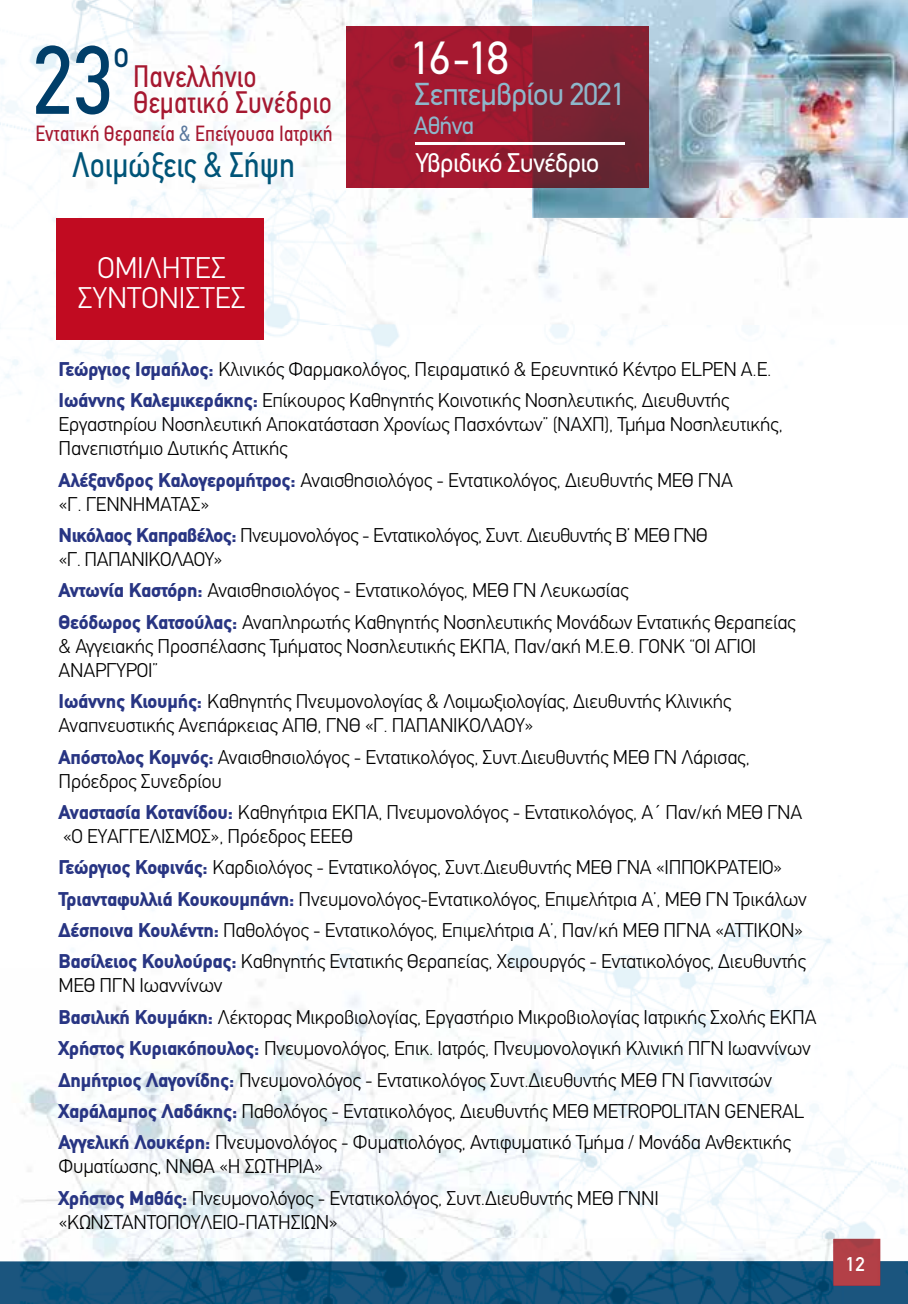
<style>
.page{position:relative;width:908px;height:1304px;background:#fff}
.page>*{position:absolute;margin:0;border:0;box-sizing:border-box;transform-origin:0 0}
.t1{font:97.4px "PF Din Text Condensed";color:#003e69}
.t2{font:46.6px "PF Din Text";color:#fff}
.t3{font:37.8px "PF Din Text Condensed";color:#003e69}
.t4{font:35.6px "PF Din Text Condensed";color:#005478}
.t5{font:31.8px "PF Din Text";letter-spacing:-.025em;color:#8eb7cb}
.t6{font:31.2px/27px "PF Din Text Condensed";color:#a61830}
.t7{font:300 30px/30px "PF Din Text";color:#fff;text-align:center}
.t8{font:27px "PF Din Text";letter-spacing:-.025em;color:#fff}
.t9{font:25px "PF Din Text";letter-spacing:-.025em;color:#8eb7cb}
.t10{font:22px "PF Din Text Condensed";color:#a61830}
.t11{font:300 20px/31.4px "PF Din Text";letter-spacing:-.01em;color:#000}
.t12{font:500 20px "PF Din Text";color:#fff}
.s1{color:#5c7a9f}
.s2{font-weight:900;color:#283583}
</style>
<div class="page">
<img style="left:73px;top:324px;width:595px;height:98px">
<img style="left:0;top:37px;width:61px;height:357px">
<img style="left:630px;top:218px;width:182px;height:92px">
<img style="left:130px;top:189px;width:500px;height:135px">
<img style="left:61px;top:121px;width:428px;height:68px">
<img style="left:61px;top:0;width:355px;height:121px">
<img style="left:416px;top:0;width:116px;height:27px">
<img style="left:532px;top:0;width:375px;height:218px">
<img style="left:346px;top:27px;width:301px;height:161px">
<hr style="left:414px;top:142px;width:210px;height:2px;background:#fff">
<img style="left:0;top:870px;width:907px;height:434px">
<img style="left:833px;top:1239px;width:46px;height:47px">
<div style="left:57px;top:218px;width:207px;height:122px;background:#c10b21"></div>
<h1 class="t1" style="left:32px;top:24px;width:83px">23</h1>
<h3 class="t3" style="left:113px;top:32px;width:18px">o</h3>
<h3 class="t6" style="left:133px;top:63px;width:200px">Πανελλήνιο<br>Θεµατικό Συνέδριο</h3>
<p class="t10" style="left:35px;top:121px;width:299px">Εντατική Θεραπεία <span class="s1">&amp;</span> Επείγουσα Ιατρική</p>
<h3 class="t4" style="left:72px;top:144px;width:224px">Λοιµώξεις &amp; Σήψη</h3>
<h3 class="t7" style="left:78px;top:253px;width:169px">ΟΜΙΛΗΤΕΣ<br>ΣΥΝΤΟΝΙΣΤΕΣ</h3>
<h2 class="t2" style="left:410px;top:30px;width:100px">16-18</h2>
<h3 class="t5" style="left:414px;top:75px;width:212px">Σεπτεµβρίου 2021</h3>
<p class="t9" style="left:414px;top:111px;width:62px">Αθήνα</p>
<h3 class="t8" style="left:416px;top:147px;width:185px">Υβριδικό Συνέδριο</h3>
<p class="t11" style="left:59px;top:353px;width:714px"><span class="s2">Γεώργιος Ισμαήλος:</span> Κλινικός Φαρμακολόγος, Πειραματικό &amp; Ερευνητικό Κέντρο ELPEN Α.Ε.<br><span class="s2">Ιωάννης Καλεμικεράκης:</span> Επίκουρος Καθηγητής Κοινοτικής Νοσηλευτικής, Διευθυντής</p>
<p class="t11" style="left:59px;top:413px;width:725px;line-height:24px">Εργαστηρίου Νοσηλευτική Αποκατάσταση Χρονίως Πασχόντων” (ΝΑΧΠ), Τμήμα Νοσηλευτικής,<br>Πανεπιστήμιο Δυτικής Αττικής</p>
<p class="t11" style="left:59px;top:468px;width:675px;line-height:24px"><span class="s2">Αλέξανδρος Καλογερομήτρος:</span> Αναισθησιολόγος - Εντατικολόγος, Διευθυντής ΜΕΘ ΓΝΑ «Γ. ΓΕΝΝΗΜΑΤΑΣ»</p>
<p class="t11" style="left:59px;top:523px;width:650px;line-height:24px"><span class="s2">Νικόλαος Καπραβέλος:</span> Πνευμονολόγος - Εντατικολόγος, Συντ. Διευθυντής Β’ ΜΕΘ ΓΝΘ «Γ. ΠΑΠΑΝΙΚΟΛΑΟΥ»</p>
<p class="t11" style="left:59px;top:575px;width:738px"><span class="s2">Αντωνία Καστόρη:</span> Αναισθησιολόγος - Εντατικολόγος, ΜΕΘ ΓΝ Λευκωσίας<br><span class="s2">Θεόδωρος Κατσούλας:</span> Αναπληρωτής Καθηγητής Νοσηλευτικής Μονάδων Εντατικής Θεραπείας</p>
<p class="t11" style="left:59px;top:634px;width:699px;line-height:24px">&amp; Αγγειακής Προσπέλασης Τμήματος Νοσηλευτικής ΕΚΠΑ, Παν/ακή Μ.Ε.Θ. ΓΟΝΚ “ΟΙ ΑΓΙΟΙ<br>ΑΝΑΡΓΥΡΟΙ”</p>
<p class="t11" style="left:59px;top:689px;width:674px;line-height:24px"><span class="s2">Ιωάννης Κιουμής:</span> Καθηγητής Πνευμονολογίας &amp; Λοιμωξιολογίας, Διευθυντής Κλινικής<br>Αναπνευστικής Ανεπάρκειας ΑΠΘ, ΓΝΘ «Γ. ΠΑΠΑΝΙΚΟΛΑΟΥ»</p>
<p class="t11" style="left:59px;top:745px;width:692px;line-height:24px"><span class="s2">Απόστολος Κομνός:</span> Αναισθησιολόγος - Εντατικολόγος, Συντ.Διευθυντής ΜΕΘ ΓΝ Λάρισας,<br>Πρόεδρος Συνεδρίου</p>
<p class="t11" style="left:59px;top:800px;width:744px;line-height:24px"><span class="s2">Αναστασία Κοτανίδου:</span> Καθηγήτρια ΕΚΠΑ, Πνευμονολόγος - Εντατικολόγος, Α΄ Παν/κή ΜΕΘ ΓΝΑ «Ο ΕΥΑΓΓΕΛΙΣΜΟΣ», Πρόεδρος ΕΕΕΘ</p>
<p class="t11" style="left:59px;top:852px;width:749px"><span class="s2">Γεώργιος Κοφινάς:</span> Καρδιολόγος - Εντατικολόγος, Συντ.Διευθυντής ΜΕΘ ΓΝΑ «ΙΠΠΟΚΡΑΤΕΙΟ» <span class="s2">Τριανταφυλλιά Κουκουμπάνη:</span> Πνευμονολόγος-Εντατικολόγος, Επιμελήτρια Α’, ΜΕΘ ΓΝ Τρικάλων <span class="s2">Δέσποινα Κουλέντη:</span> Παθολόγος - Εντατικολόγος, Επιμελήτρια Α’, Παν/κή ΜΕΘ ΠΓΝΑ «ΑΤΤΙΚΟΝ» <span class="s2">Βασίλειος Κουλούρας:</span> Καθηγητής Εντατικής Θεραπείας, Χειρουργός - Εντατικολόγος, Διευθυντής</p>
<p class="t11" style="left:59px;top:970px;width:759px">ΜΕΘ ΠΓΝ Ιωαννίνων<br><span class="s2">Βασιλική Κουμάκη:</span> Λέκτορας Μικροβιολογίας, Εργαστήριο Μικροβιολογίας Ιατρικής Σχολής ΕΚΠΑ <span class="s2">Χρήστος Κυριακόπουλος:</span> Πνευμονολόγος, Επικ. Ιατρός, Πνευμονολογική Κλινική ΠΓΝ Ιωαννίνων <span class="s2">Δημήτριος Λαγονίδης:</span> Πνευμονολόγος - Εντατικολόγος Συντ.Διευθυντής ΜΕΘ ΓΝ Γιαννιτσών <span class="s2">Χαράλαμπος Λαδάκης:</span> Παθολόγος - Εντατικολόγος, Διευθυντής ΜΕΘ METROPOLITAN GENERAL <span class="s2">Αγγελική Λουκέρη:</span> Πνευμονολόγος - Φυματιολόγος, Αντιφυματικό Τμήμα / Μονάδα Ανθεκτικής</p>
<p class="t11" style="left:59px;top:1151px;width:601px">Φυματίωσης, ΝΝΘΑ «Η ΣΩΤΗΡΙΑ»<br><span class="s2">Χρήστος Μαθάς:</span> Πνευμονολόγος - Εντατικολόγος, Συντ.Διευθυντής ΜΕΘ ΓΝΝΙ</p>
<p class="t11" style="left:59px;top:1206px;width:281px">«ΚΩΝΣΤΑΝΤΟΠΟΥΛΕΙΟ-ΠΑΤΗΣΙΩΝ»</p>
<p class="t12" style="left:845px;top:1252px;width:20px">12</p>
</div>
